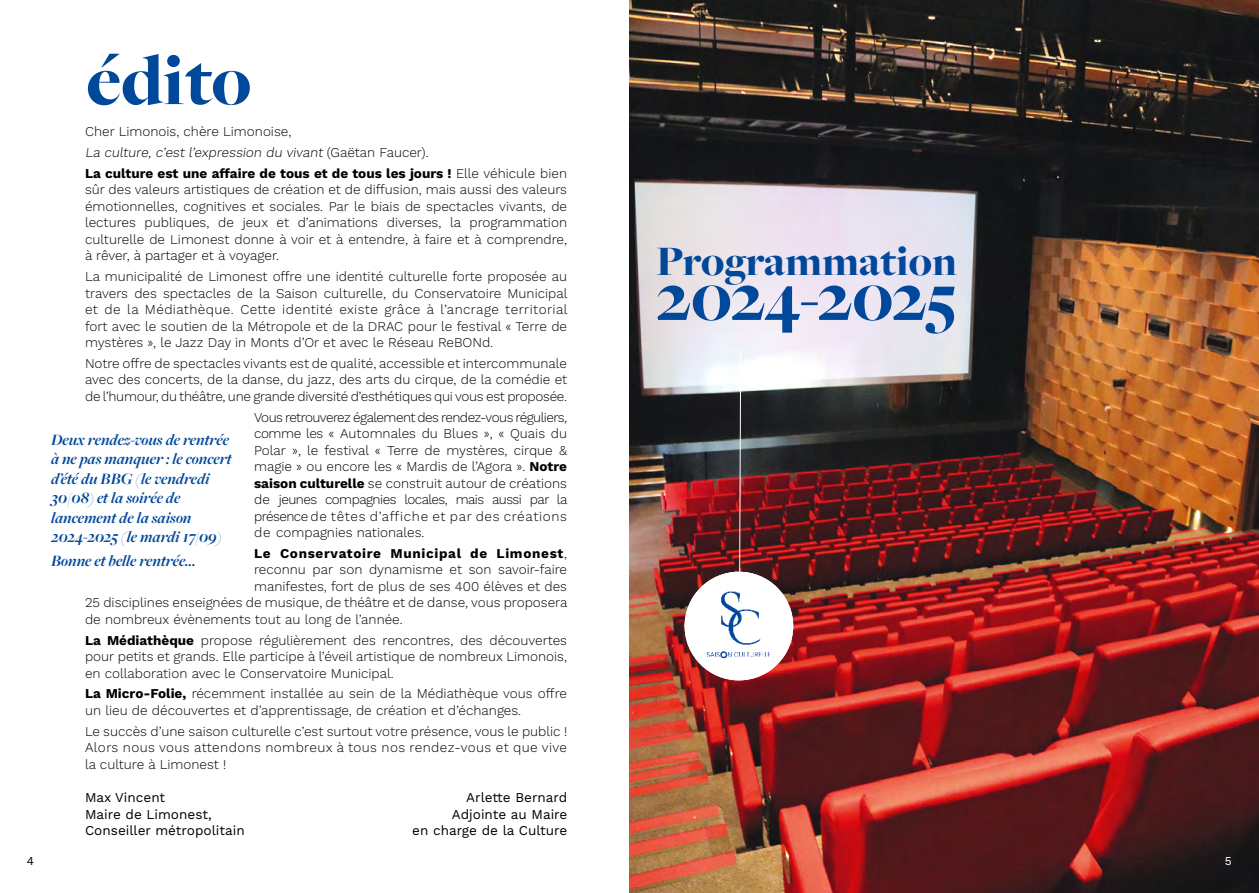
<style>
.page{position:relative;width:1259px;height:893px;background:#fff}
.page>*{position:absolute;margin:0;border:0;box-sizing:border-box;transform-origin:0 0}
.t1{font:900 74.4px "Freight Big Pro";color:#00489a}
.t2{font:900 69px "Freight Big Pro";letter-spacing:-.01em;color:#00489a}
.t3{font:900 43.5px "Freight Big Pro";color:#00489a}
.t4{font:italic 700 16.5px/19.5px "Freight Big Pro";color:#00489a}
.t5{font:300 13.5px/16.5px "Work Sans";color:#000;text-align:justify}
.t6{font:13.5px/16.5px "Work Sans";color:#000}
.t7{font:700 13.5px "Work Sans";letter-spacing:.05em;color:#000}
.t8{font:12px "Work Sans";color:#000}
.t9{font:12px "Work Sans";color:#fff}
.s1{font-weight:700}
.s2{font-weight:300}
</style>
<div class="page">
<img style="left:629px;top:0;width:630px;height:893px">
<img style="left:684px;top:572px;width:109px;height:108px;border-radius:54px">
<svg style="left:739px;top:349px;width:2px;height:238px"></svg>
<p class="t8" style="left:27px;top:854px;width:9px">4</p>
<h1 class="t1" style="left:86px;top:31px;width:166px">édito</h1>
<p class="t5" style="left:85px;top:122px;width:483px;line-height:20.7px;text-align:left">Cher Limonois, chère Limonoise,<br>La culture, c’est l’expression du vivant (G a ë t a n Fa u c e r) .<br><span class="s1">La culture est une affaire de tous et de tous les jours !</span> Elle véhicule bien</p>
<p class="t5" style="left:85px;top:182px;width:483px">sûr des valeurs artistiques de création et de diffusion, mais aussi des valeurs émotionnelles, cognitives et sociales. Par le biais de spectacles vivants, de lectures publiques, de jeux et d’animations diverses, la programmation culturelle de Limonest donne à voir et à entendre, à faire et à comprendre, à rêver, à partager et à voyager.</p>
<p class="t5" style="left:85px;top:269px;width:484px">La municipalité de Limonest offre une identité culturelle forte proposée au travers des spectacles de la Saison culturelle, du Conservatoire Municipal et de la Médiathèque. Cette identité existe grâce à l’ancrage territorial fort avec le soutien de la Métropole et de la DRAC pour le festival « Terre de mystères », le Jazz Day in Monts d’Or et avec le Réseau ReBONd.</p>
<p class="t5" style="left:85px;top:355px;width:484px">Notre offre de spectacles vivants est de qualité, accessible et intercommunale avec des concerts, de la danse, du jazz, des arts du cirque, de la comédie et de l’humour, du théâtre, une grande diversité d’esthétiques qui vous est proposée.</p>
<p class="t5" style="left:254px;top:409px;width:315px">Vous retrouverez également des rendez-vous réguliers, comme les « Automnales du Blues », « Quais du Polar », le festival « Terre de mystères, cirque &amp; magie » ou encore les « Mardis de l’Agora ». <span class="s1">Notre saison culturelle</span> se construit autour de créations de jeunes compagnies locales, mais aussi par la présence de têtes d’affiche et par des créations de compagnies nationales.</p>
<p class="t7" style="left:254px;top:545px;width:314px">Le Conservatoire Municipal de Limonest<span class="s2">,</span></p>
<p class="t5" style="left:254px;top:562px;width:314px">reconnu par son dynamisme et son savoir-faire</p>
<p class="t5" style="left:254px;top:578px;width:314px">manifestes, fort de plus de ses 400 élèves et des</p>
<p class="t5" style="left:85px;top:595px;width:484px">25 disciplines enseignées de musique, de théâtre et de danse, vous proposera</p>
<p class="t5" style="left:85px;top:611px;width:319px">de nombreux évènements tout au long de l’année.</p>
<p class="t5" style="left:85px;top:632px;width:483px"><span class="s1">La Médiathèque</span> propose régulièrement des rencontres, des découvertes pour petits et grands. Elle participe à l’éveil artistique de nombreux Limonois, en collaboration avec le Conservatoire Municipal.</p>
<p class="t5" style="left:85px;top:686px;width:483px"><span class="s1">La Micro-Folie,</span> récemment installée au sein de la Médiathèque vous offre un lieu de découvertes et d’apprentissage, de création et d’échanges.</p>
<p class="t5" style="left:85px;top:723px;width:483px">Le succès d’une saison culturelle c’est surtout votre présence, vous le public !<br>Alors nous vous attendons nombreux à tous nos rendez-vous et que vive la culture à Limonest !</p>
<p class="t4" style="left:51px;top:429px;width:182px">Deux rendez-vous de rentrée à ne pas manquer : le concert d’été du BBG (le vendredi<br>30/08) et la soirée de lancement de la saison<br>2024-2025 (le mardi 17/09)</p>
<p class="t4" style="left:51px;top:550px;width:146px">Bonne et belle rentrée…</p>
<p class="t6" style="left:85px;top:790px;width:161px">Max Vincent<br>Maire de Limonest,<br>Conseiller métropolitain</p>
<p class="t6" style="left:412px;top:790px;width:157px;text-align:right">Arlette Bernard<br>Adjointe au Maire<br>en charge de la Culture</p>
<h3 class="t3" style="left:656px;top:232px;width:302px">Programmation</h3>
<h2 class="t2" style="left:656px;top:252px;width:301px">2024-2025</h2>
<p class="t9" style="left:1225px;top:854px;width:8px">5</p>
</div>
